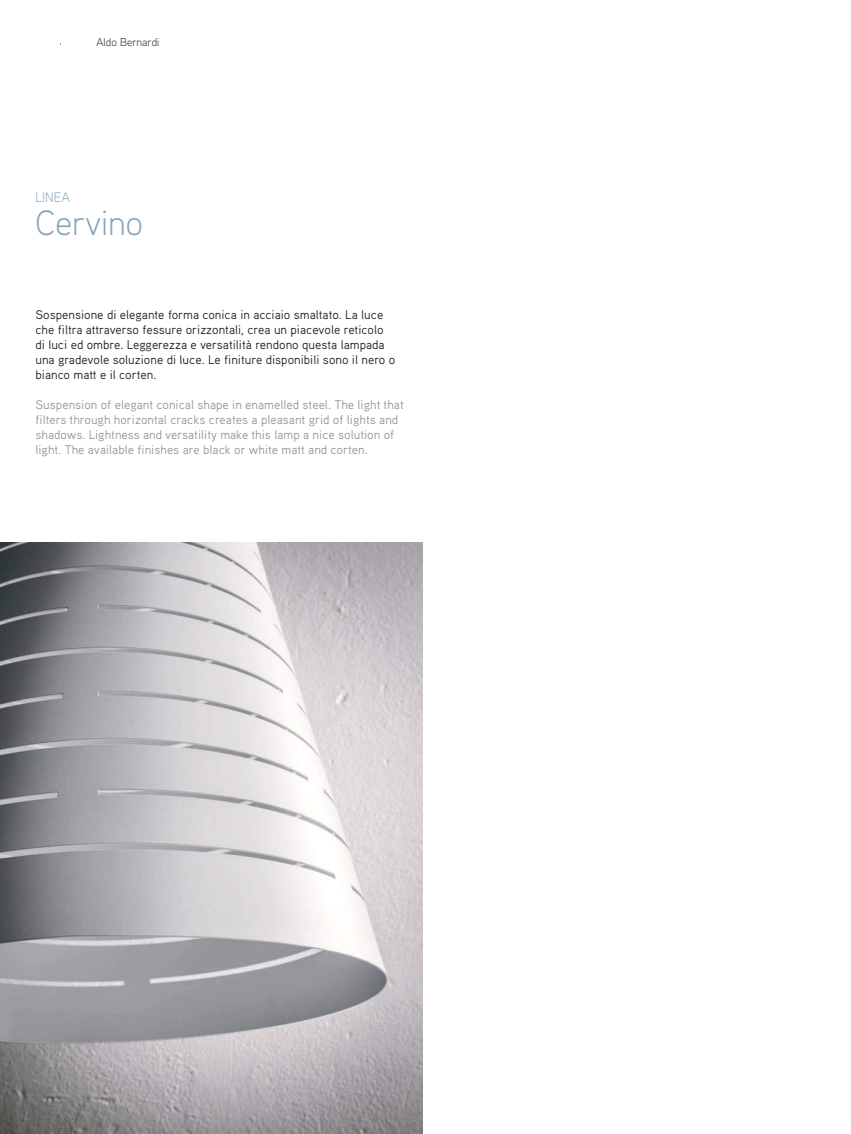
<style>
.page{position:relative;width:851px;height:1134px;background:#fff}
.page>*{position:absolute;margin:0;border:0;box-sizing:border-box;transform-origin:0 0}
.t1{font:300 35px "Aaux Pro";color:#84a5b8}
.t2{font:300 13.75px "Aaux Pro";color:#84a5b8}
.t3{font:12.5px/15px "Aaux Pro";color:#241f1f}
.t4{font:12.5px/15px "Aaux Pro";color:#969698}
.t5{font:300 11.25px "Aaux Pro";color:#241f1f}
</style>
<div class="page">
<img style="left:0;top:543px;width:422px;height:591px">
<p class="t5" style="left:97px;top:35px;width:64px">Aldo Bernardi</p>
<p class="t2" style="left:35px;top:189px;width:36px">LINEA</p>
<h1 class="t1" style="left:35px;top:201px;width:109px">Cervino</h1>
<p class="t3" style="left:35px;top:307px;width:361px">Sospensione di elegante forma conica in acciaio smaltato. La luce che filtra attraverso fessure orizzontali, crea un piacevole reticolo di luci ed ombre. Leggerezza e versatilità rendono questa lampada una gradevole soluzione di luce. Le finiture disponibili sono il nero o bianco matt e il corten.</p>
<p class="t4" style="left:35px;top:397px;width:370px">Suspension of elegant conical shape in enamelled steel. The light that filters through horizontal cracks creates a pleasant grid of lights and shadows. Lightness and versatility make this lamp a nice solution of light. The available finishes are black or white matt and corten.</p>
</div>
